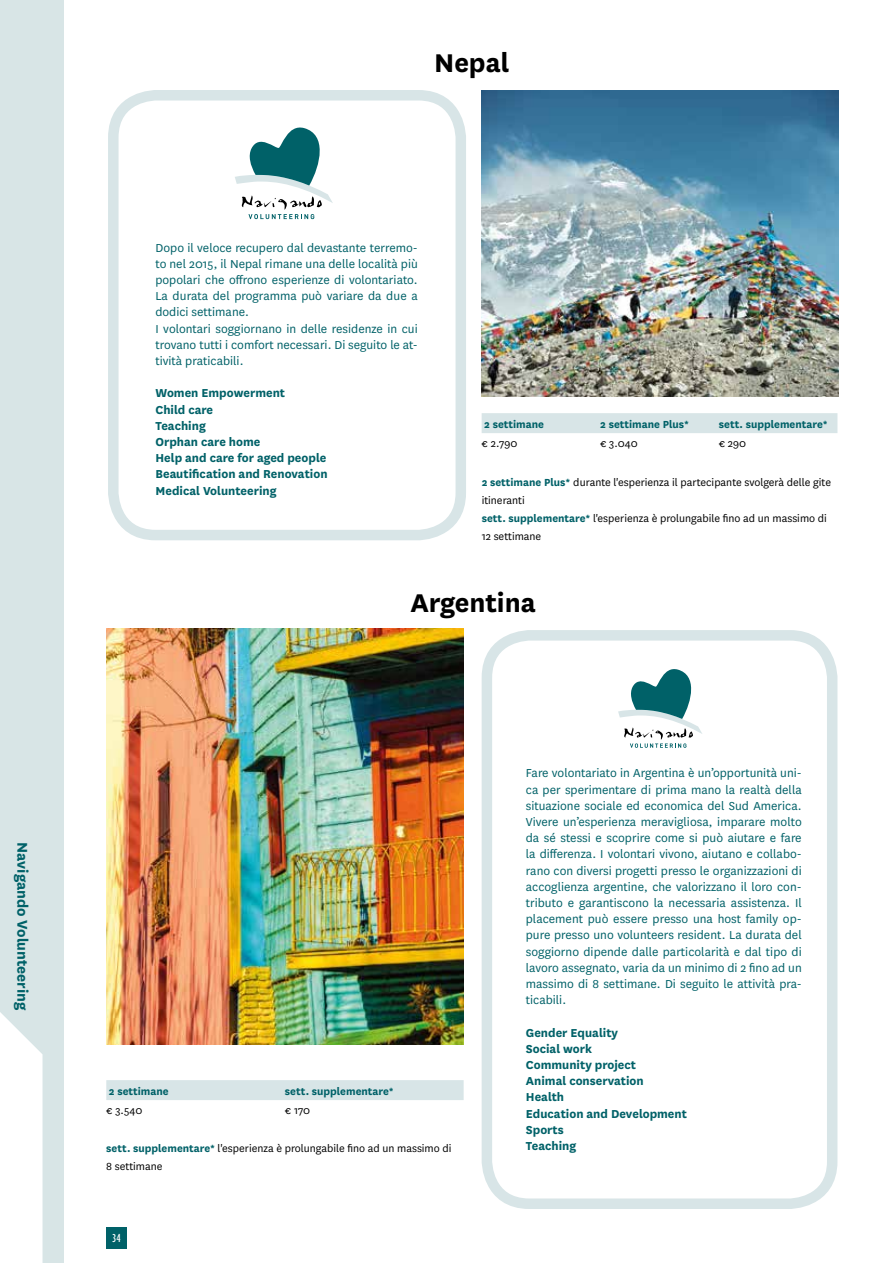
<style>
.page{position:relative;width:893px;height:1263px;background:#fff}
.page>*{position:absolute;margin:0;border:0;box-sizing:border-box;transform-origin:0 0}
.t1{font:700 30px "National";color:#000}
.t2{font:700 16.5px "National";color:#006168}
.t3{font:13.5px/16.2px "National";color:#006168}
.t4{font:700 13.5px/16.2px "National";color:#006168}
.t5{font:12px/18px "National";color:#000}
.t6{font:700 12px "National";color:#006168}
.t7{font:condensed 12px "Gill Sans";color:#fff}
.s1{font-weight:700;color:#006168}
</style>
<div class="page">
<div style="left:0;top:0;width:64px;height:1263px;background:#d8e5e6"></div>
<div style="left:106px;top:1227px;width:21px;height:21px;background:#006168"></div>
<div style="left:108px;top:90px;width:358px;height:450px;border:10px solid #d8e5e7;border-radius:43px"></div>
<div style="left:482px;top:630px;width:355px;height:579px;border:10px solid #d8e5e7;border-radius:43px"></div>
<svg style="left:235px;top:127px;width:98px;height:92px"></svg>
<svg style="left:618px;top:669px;width:84px;height:79px"></svg>
<img style="left:482px;top:90px;width:357px;height:306px">
<img style="left:106px;top:628px;width:358px;height:416px">
<svg style="left:0;top:1012px;width:43px;height:251px;background:#fbfcfc"></svg>
<div style="left:482px;top:413px;width:355px;height:20px;background:#d8e5e7"></div>
<div style="left:106px;top:1080px;width:358px;height:20px;background:#d8e5e7"></div>
<p class="t2" style="left:34px;top:842px;width:170px;rotate:90deg">Navigando Volunteering</p>
<h1 class="t1" style="left:434px;top:42px;width:77px">Nepal</h1>
<p class="t3" style="left:155px;top:239px;width:264px">Dopo il veloce recupero dal devastante terremo&shy;to nel 2015, il Nepal rimane una delle località più popolari che offrono esperienze di volontariato.<br>La durata del programma può variare da due a dodici settimane.<br>I volontari soggiornano in delle residenze in cui trovano tutti i comfort necessari. Di seguito le at&shy;tività praticabili.</p>
<p class="t4" style="left:155px;top:384px;width:174px">Women Empowerment<br>Child care<br>Teaching<br>Orphan care home<br>Help and care for aged people<br>Beautification and Renovation<br>Medical Volunteering</p>
<p class="t6" style="left:484px;top:415px;width:61px">2 settimane</p>
<p class="t6" style="left:600px;top:415px;width:90px">2 settimane Plus*</p>
<p class="t6" style="left:719px;top:415px;width:110px">sett. supplementare*</p>
<p class="t5" style="left:482px;top:433px;width:37px">€ 2.790</p>
<p class="t5" style="left:600px;top:433px;width:39px">€ 3.040</p>
<p class="t5" style="left:719px;top:433px;width:29px">€ 290</p>
<p class="t5" style="left:482px;top:473px;width:351px"><span class="s1">2 settimane Plus*</span> durante l'esperienza il partecipante svolgerà delle gite itineranti<br><span class="s1">sett. supplementare*</span> l'esperienza è prolungabile fino ad un massimo di 12 settimane</p>
<h1 class="t1" style="left:410px;top:582px;width:127px">Argentina</h1>
<p class="t6" style="left:109px;top:1082px;width:61px">2 settimane</p>
<p class="t6" style="left:285px;top:1082px;width:110px">sett. supplementare*</p>
<p class="t5" style="left:106px;top:1100px;width:38px">€ 3.540</p>
<p class="t5" style="left:285px;top:1100px;width:27px">€ 170</p>
<p class="t5" style="left:106px;top:1139px;width:347px"><span class="s1">sett. supplementare*</span> l'esperienza è prolungabile fino ad un massimo di<br>8 settimane</p>
<p class="t7" style="left:112px;top:1231px;width:10px">34</p>
<p class="t3" style="left:526px;top:764px;width:277px;text-align:justify">Fare volontariato in Argentina è un’opportunità uni&shy;ca per sperimentare di prima mano la realtà della situazione sociale ed economica del Sud America.<br>Vivere un’esperienza meravigliosa, imparare molto da sé stessi e scoprire come si può aiutare e fare la differenza. I volontari vivono, aiutano e collabo&shy;rano con diversi progetti presso le organizzazioni di accoglienza argentine, che valorizzano il loro con&shy;tributo e garantiscono la necessaria assistenza. Il placement può essere presso una host family op&shy;pure presso uno volunteers resident. La durata del soggiorno dipende dalle particolarità e dal tipo di lavoro assegnato, varia da un minimo di 2 fino ad un massimo di 8 settimane. Di seguito le attività pra&shy;ticabili.</p>
<p class="t4" style="left:526px;top:1023px;width:163px">Gender Equality<br>Social work<br>Community project<br>Animal conservation<br>Health<br>Education and Development<br>Sports<br>Teaching</p>
</div>
